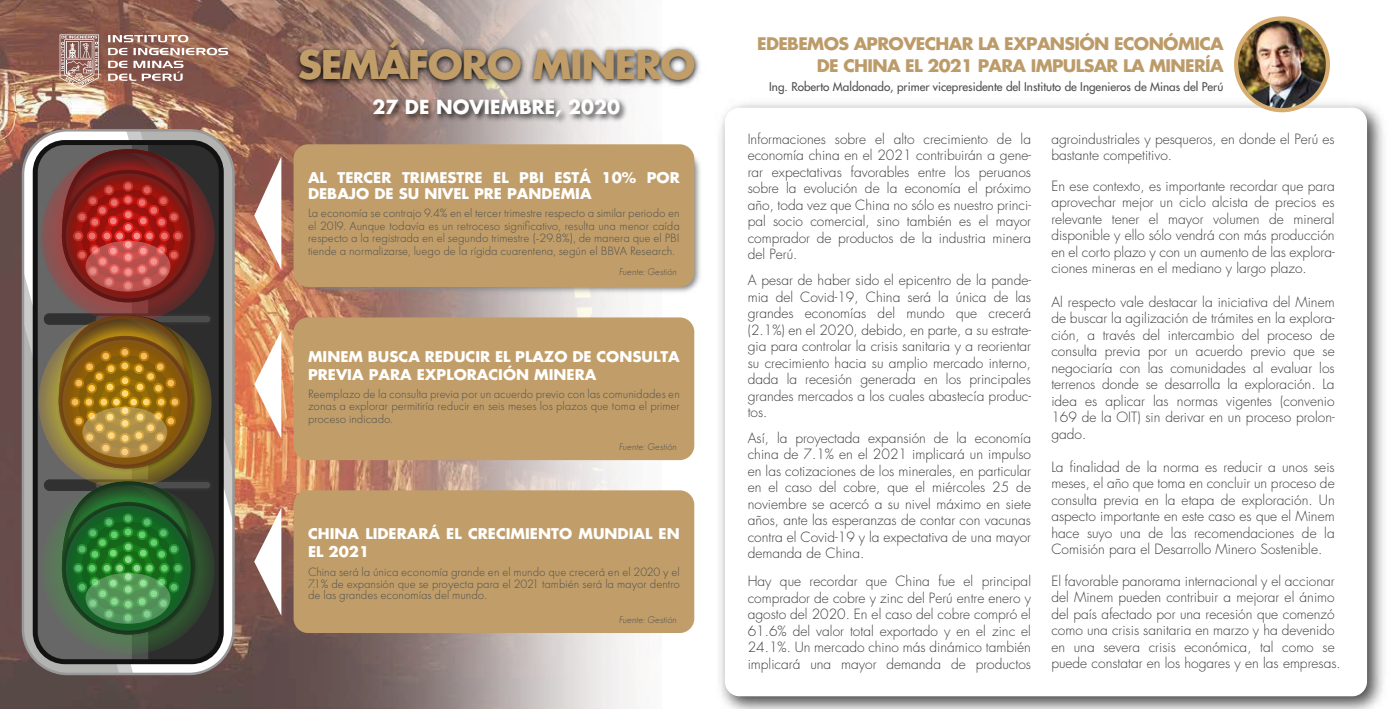
<style>
.page{position:relative;width:1400px;height:709px;background:#fff}
.page>*{position:absolute;margin:0;border:0;box-sizing:border-box;transform-origin:0 0}
.t1{font:700 38.5px "Futura Std";letter-spacing:-.04em;color:#c19e69}
.t2{font:700 18.88px "Futura Std";color:#fff}
.t3{font:700 16.88px/22.2px "Futura Std";letter-spacing:-.04em;color:#bd9b69;text-align:right}
.t4{font:700 14.38px/17.5px "Futura Std";color:#fff}
.t5{font:300 13.75px/16.5px "Futura Std";color:#3d3c3c;text-align:justify}
.t6{font:300 12.5px/12.5px "Futura PT";color:#50504f;text-align:justify}
.t7{font:500 11.75px "Futura Std";color:#4e4e4d}
.t8{font:italic 300 10px "Futura PT";color:#50504f}
</style>
<div class="page">
<img style="left:0;top:0;width:661px;height:709px">
<svg style="left:20px;top:128px;width:216px;height:548px"></svg>
<div style="left:35px;top:142px;width:186px;height:519px;background:#2d2d2d;border-radius:30px"></div>
<svg style="left:35px;top:142px;width:97px;height:519px;background:#6e6e6e"></svg>
<div style="left:33px;top:140px;width:191px;height:524px;border:5px solid #121212;border-radius:30px"></div>
<svg style="left:42px;top:149px;width:173px;height:166px;background:#853633"></svg>
<svg style="left:39px;top:315px;width:173px;height:173px;background:#85692c"></svg>
<svg style="left:42px;top:481px;width:173px;height:173px;background:#39673d"></svg>
<img style="left:686px;top:71px;width:698px;height:638px">
<div style="left:725px;top:108px;width:642px;height:588px;background:#fff;border-radius:15px"></div>
<img style="left:267px;top:135px;width:458px;height:195px">
<img style="left:253px;top:0;width:486px;height:135px">
<svg style="left:60px;top:34px;width:39px;height:55px;background:#b49388"></svg>
<svg style="left:108px;top:35px;width:120px;height:46px;background:#a68074"></svg>
<svg style="left:1234px;top:16px;width:96px;height:96px"></svg>
<img style="left:367px;top:93px;width:263px;height:36px">
<div style="left:293px;top:144px;width:401px;height:143px;background:#c19e69;border-radius:15px"></div>
<div style="left:293px;top:317px;width:401px;height:143px;background:#c19e69;border-radius:15px"></div>
<div style="left:293px;top:490px;width:401px;height:143px;background:#c19e69;border-radius:15px"></div>
<svg style="left:254px;top:330px;width:27px;height:108px"></svg>
<svg style="left:254px;top:156px;width:27px;height:114px"></svg>
<svg style="left:254px;top:507px;width:27px;height:109px"></svg>
<img style="left:1238px;top:21px;width:87px;height:87px;border-radius:44px">
<h1 class="t1" style="left:298px;top:39px;width:399px">SEMÁFORO MINERO</h1>
<h2 class="t2" style="left:372px;top:94px;width:249px">27 DE NOVIEMBRE, 2020</h2>
<p class="t4" style="left:308px;top:169px;width:373px;line-height:16.2px">AL TERCER TRIMESTRE EL PBI ESTÁ 10% POR<br>DEBAJO DE SU NIVEL PRE PANDEMIA</p>
<p class="t6" style="left:308px;top:207px;width:373px">La economía se contrajo 9.4% en el tercer trimestre respecto a similar periodo en el 2019. Aunque todavía es un retroceso significativo, resulta una menor caída respecto a la registrada en el segundo trimestre (-29.8%), de manera que el PBI tiende a normalizarse, luego de la rígida cuarentena, según el BBVA Research.</p>
<p class="t8" style="left:619px;top:266px;width:59px">Fuente: Gestión</p>
<p class="t4" style="left:308px;top:348px;width:373px">MINEM BUSCA REDUCIR EL PLAZO DE CONSULTA<br>PREVIA PARA EXPLORACIÓN MINERA</p>
<p class="t6" style="left:308px;top:387px;width:373px">Reemplazo de la consulta previa por un acuerdo previo con las comunidades en zonas a explorar permitiría reducir en seis meses los plazos que toma el primer proceso indicado.</p>
<p class="t8" style="left:619px;top:441px;width:59px">Fuente: Gestión</p>
<p class="t4" style="left:308px;top:524px;width:373px">CHINA LIDERARÁ EL CRECIMIENTO MUNDIAL EN<br>EL 2021</p>
<p class="t6" style="left:308px;top:566px;width:373px;line-height:11.2px">China será la única economía grande en el mundo que crecerá en el 2020 y el 7.1% de expansión que se proyecta para el 2021 también será la mayor dentro de las grandes economías del mundo.</p>
<p class="t8" style="left:619px;top:613px;width:59px">Fuente: Gestión</p>
<p class="t3" style="left:757px;top:32px;width:468px">EDEBEMOS APROVECHAR LA EXPANSIÓN ECONÓMICA<br>DE CHINA EL 2021 PARA IMPULSAR LA MINERÍA</p>
<p class="t7" style="left:769px;top:79px;width:456px">Ing. Roberto Maldonado, primer vicepresidente del Instituto de Ingenieros de Minas del Perú</p>
<p class="t5" style="left:748px;top:131px;width:285px">Informaciones sobre el alto crecimiento de la economía china en el 2021 contribuirán a gene&shy;rar expectativas favorables entre los peruanos sobre la evolución de la economía el próximo año, toda vez que China no sólo es nuestro princi&shy;pal socio comercial, sino también es el mayor comprador de productos de la industria minera del Perú.</p>
<p class="t5" style="left:748px;top:272px;width:285px">A pesar de haber sido el epicentro de la pande&shy;mia del Covid-19, China será la única de las grandes economías del mundo que crecerá (2.1%) en el 2020, debido, en parte, a su estrate&shy;gia para controlar la crisis sanitaria y a reorientar su crecimiento hacia su amplio mercado interno, dada la recesión generada en los principales grandes mercados a los cuales abastecía produc&shy;tos.</p>
<p class="t5" style="left:748px;top:430px;width:285px">Así, la proyectada expansión de la economía china de 7.1% en el 2021 implicará un impulso en las cotizaciones de los minerales, en particular en el caso del cobre, que el miércoles 25 de noviembre se acercó a su nivel máximo en siete años, ante las esperanzas de contar con vacunas contra el Covid-19 y la expectativa de una mayor demanda de China.</p>
<p class="t5" style="left:748px;top:573px;width:285px">Hay que recordar que China fue el principal comprador de cobre y zinc del Perú entre enero y agosto del 2020. En el caso del cobre compró el 61.6% del valor total exportado y en el zinc el 24.1%. Un mercado chino más dinámico también implicará una mayor demanda de productos</p>
<p class="t5" style="left:1051px;top:131px;width:285px">agroindustriales y pesqueros, en donde el Perú es bastante competitivo.</p>
<p class="t5" style="left:1051px;top:178px;width:285px">En ese contexto, es importante recordar que para aprovechar mejor un ciclo alcista de precios es relevante tener el mayor volumen de mineral disponible y ello sólo vendrá con más producción en el corto plazo y con un aumento de las explora&shy;ciones mineras en el mediano y largo plazo.</p>
<p class="t5" style="left:1051px;top:294px;width:285px">Al respecto vale destacar la iniciativa del Minem de buscar la agilización de trámites en la explora&shy;ción, a través del intercambio del proceso de consulta previa por un acuerdo previo que se negociaría con las comunidades al evaluar los terrenos donde se desarrolla la exploración. La idea es aplicar las normas vigentes (convenio 169 de la OIT) sin derivar en un proceso prolon&shy;gado.</p>
<p class="t5" style="left:1051px;top:459px;width:285px">La finalidad de la norma es reducir a unos seis meses, el año que toma en concluir un proceso de consulta previa en la etapa de exploración. Un aspecto importante en este caso es que el Minem hace suyo una de las recomendaciones de la Comisión para el Desarrollo Minero Sostenible.</p>
<p class="t5" style="left:1051px;top:573px;width:291px;text-align:left">El favorable panorama internacional y el accionar del Minem pueden contribuir a mejorar el ánimo del país afectado por una recesión que comenzó como una crisis sanitaria en marzo y ha devenido en una severa crisis económica, tal como se puede constatar en los hogares y en las empresas.</p>
</div>
